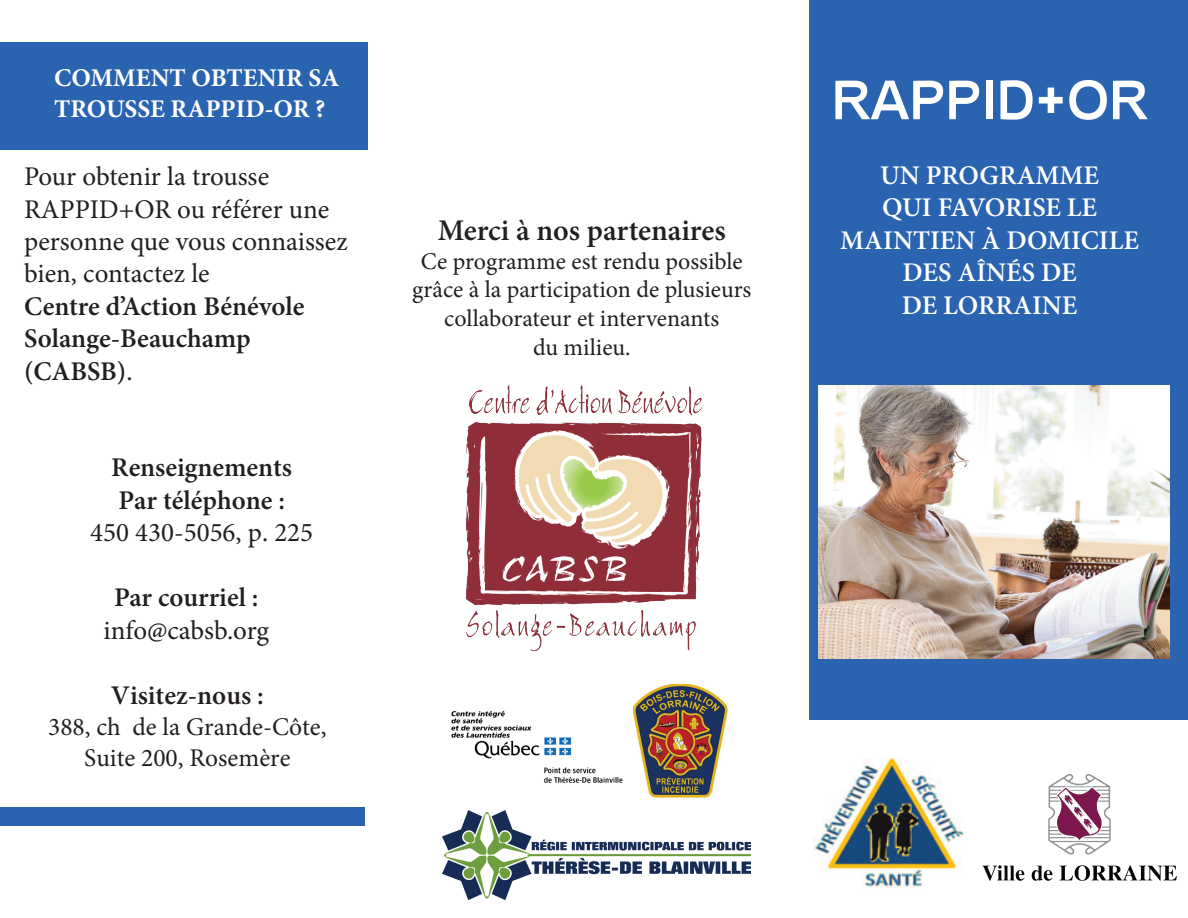
<style>
.page{position:relative;width:1188px;height:918px;background:#fff}
.page>*{position:absolute;margin:0;border:0;box-sizing:border-box;transform-origin:0 0}
.t1{font:700 54px "Catriel";color:#fff}
.t2{font:600 30px "Minion Pro";color:#231f20}
.t3{font:27px/32.4px "Minion Pro";color:#231f20}
.t4{font:600 27px/32.4px "Minion Pro";color:#231f20}
.t5{font:600 27px/32.4px "Minion Pro";color:#fff;text-align:center}
.t6{font:25.5px/30.6px "Minion Pro";color:#231f20;text-align:center}
.t7{font:700 25.5px/30.6px "Minion Pro";color:#fff}
.t8{font:24px/28.8px "Minion Pro";color:#231f20;text-align:center}
.s1{font-weight:400}
</style>
<div class="page">
<img style="left:813px;top:757px;width:152px;height:131px">
<div style="left:809px;top:0;width:379px;height:720px;background:#2a63af"></div>
<img style="left:819px;top:385px;width:350px;height:274px">
<img style="left:982px;top:774px;width:195px;height:106px">
<img style="left:442px;top:810px;width:308px;height:89px">
<img style="left:634px;top:684px;width:94px;height:113px">
<div style="left:0;top:42px;width:367px;height:108px;background:#2a63af"></div>
<div style="left:0;top:808px;width:364px;height:18px;background:#2a63af"></div>
<img style="left:451px;top:710px;width:172px;height:73px">
<img style="left:465px;top:385px;width:238px;height:267px">
<p class="t7" style="left:54px;top:62px;width:287px">COMMENT OBTENIR SA<br>TROUSSE RAPPID-OR ?</p>
<p class="t3" style="left:24px;top:161px;width:325px">Pour obtenir la trousse<br>RAPPID+OR ou référer une personne que vous connaissez bien, contactez le</p>
<p class="t4" style="left:24px;top:290px;width:282px">Centre d’Action Bénévole<br>Solange-Beauchamp (CABSB)<span class="s1">.</span></p>
<p class="t4" style="left:111px;top:451px;width:182px">Renseignements<br>Par téléphone :</p>
<p class="t3" style="left:90px;top:516px;width:224px">450 430-5056, p. 225</p>
<p class="t4" style="left:114px;top:581px;width:146px">Par courriel :</p>
<p class="t3" style="left:104px;top:614px;width:167px">info@cabsb.org</p>
<p class="t4" style="left:111px;top:679px;width:154px">Visitez-nous :</p>
<p class="t6" style="left:48px;top:712px;width:280px">388, ch de la Grande-Côte,<br>Suite 200, Rosemère</p>
<p class="t2" style="left:438px;top:210px;width:289px">Merci à nos partenaires</p>
<p class="t8" style="left:412px;top:247px;width:341px">Ce programme est rendu possible grâce à la participation de plusieurs collaborateur et intervenants<br>du milieu.</p>
<h1 class="t1" style="left:831px;top:69px;width:318px">RAPPID+OR</h1>
<p class="t5" style="left:840px;top:159px;width:300px">UN PROGRAMME<br>QUI FAVORISE LE<br>MAINTIEN À DOMICILE<br>DES AÎNÉS DE<br>DE LORRAINE</p>
</div>
